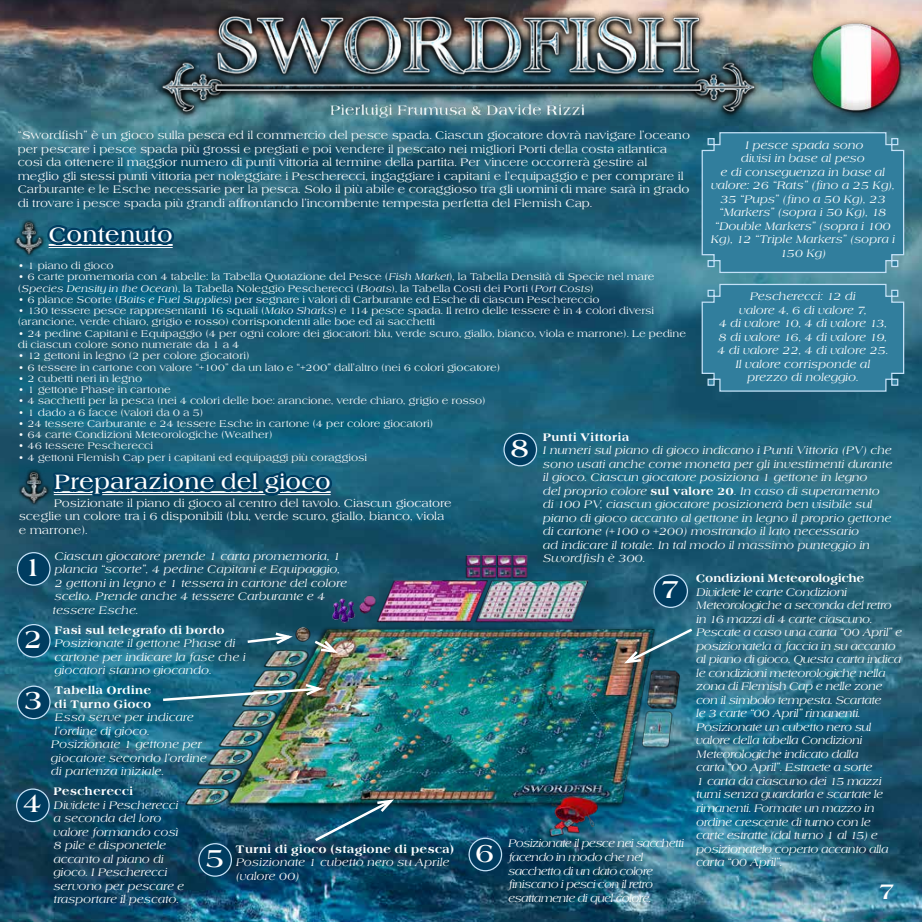
<style>
.page{position:relative;width:922px;height:922px;background:#fff}
.page>*{position:absolute;margin:0;border:0;box-sizing:border-box;transform-origin:0 0}
.t1{font:700 26.25px "Americana T";color:#fff}
.t2{font:700 22.5px "Americana T";color:#fff}
.t3{font:700 21.25px "Americana T";color:#fff}
.t4{font:italic 11.25px/13.5px "Americana T";letter-spacing:-.01em;color:#fff}
.t5{font:11.25px/13.5px "Americana T";color:#fff}
.t6{font:italic 11.25px/13.5px "Americana T";letter-spacing:-.03em;color:#fff}
.t7{font:italic 11.25px/13.5px "Americana T";letter-spacing:-.05em;color:#fff}
.t8{font:700 11.25px/13.5px "Americana T Extr";color:#fff}
.t9{font:700 11.25px "Americana T Extr";letter-spacing:-.03em;color:#fff}
.t10{font:10px/11.2px "Americana T";color:#fff}
.s1{font-style:italic}
.s2{font-family:"Americana T Extr";font-weight:700;font-style:normal}
</style>
<div class="page">
<img style="left:0;top:0;width:921px;height:921px">
<img style="left:804px;top:19px;width:101px;height:102px">
<svg style="left:43px;top:221px;width:135px;height:42px;background:#1d5c77"></svg>
<img style="left:12px;top:217px;width:33px;height:39px">
<img style="left:147px;top:0;width:624px;height:130px">
<svg style="left:700px;top:131px;width:204px;height:142px;background:#36809f"></svg>
<svg style="left:700px;top:283px;width:204px;height:109px;background:#36809f"></svg>
<img style="left:179px;top:546px;width:508px;height:297px">
<div style="left:18px;top:552px;width:32px;height:33px;background:#003d61;border-radius:50%"></div>
<div style="left:17px;top:552px;width:34px;height:33px;border:1px solid #c4e1f7;border-radius:50%"></div>
<div style="left:18px;top:624px;width:32px;height:33px;background:#003d61;border-radius:50%"></div>
<div style="left:17px;top:623px;width:34px;height:34px;border:1px solid #c4e1f7;border-radius:50%"></div>
<svg style="left:312px;top:637px;width:29px;height:17px"></svg>
<div style="left:18px;top:686px;width:32px;height:32px;background:#003d61;border-radius:50%"></div>
<div style="left:17px;top:685px;width:34px;height:34px;border:1px solid #c4e1f7;border-radius:50%"></div>
<img style="left:160px;top:681px;width:166px;height:21px">
<div style="left:17px;top:788px;width:32px;height:33px;background:#003d61;border-radius:50%"></div>
<div style="left:16px;top:788px;width:34px;height:34px;border:1px solid #c4e1f7;border-radius:50%"></div>
<svg style="left:245px;top:630px;width:51px;height:16px"></svg>
<div style="left:199px;top:843px;width:32px;height:32px;background:#003d61;border-radius:50%"></div>
<div style="left:198px;top:842px;width:34px;height:34px;border:1px solid #c4e1f7;border-radius:50%"></div>
<div style="left:504px;top:433px;width:32px;height:32px;background:#003d61;border-radius:50%"></div>
<div style="left:503px;top:432px;width:34px;height:34px;border:1px solid #c4e1f7;border-radius:50%"></div>
<div style="left:654px;top:574px;width:33px;height:33px;background:#003d61;border-radius:50%"></div>
<div style="left:653px;top:574px;width:34px;height:34px;border:1px solid #c4e1f7;border-radius:50%"></div>
<div style="left:469px;top:838px;width:32px;height:32px;background:#003d61;border-radius:50%"></div>
<div style="left:468px;top:837px;width:34px;height:34px;border:1px solid #c4e1f7;border-radius:50%"></div>
<img style="left:312px;top:797px;width:85px;height:46px">
<svg style="left:49px;top:386px;width:287px;height:124px;background:#195c76"></svg>
<img style="left:17px;top:467px;width:33px;height:39px">
<img style="left:620px;top:626px;width:74px;height:39px">
<p class="t5" style="left:18px;top:129px;width:673px">“Swordfish” è un gioco sulla pesca ed il commercio del pesce spada. Ciascun giocatore dovrà navigare l’oceano per pescare i pesce spada più grossi e pregiati e poi vendere il pescato nei migliori Porti della costa atlantica così da ottenere il maggior numero di punti vittoria al termine della partita. Per vincere occorrerà gestire al meglio gli stessi punti vittoria per noleggiare i Pescherecci, ingaggiare i capitani e l’equipaggio e per comprare il Carburante e le Esche necessarie per la pesca. Solo il più abile e coraggioso tra gli uomini di mare sarà in grado di trovare i pesce spada più grandi affrontando l’incombente tempesta perfetta del Flemish Cap.</p>
<h3 class="t3" style="left:49px;top:222px;width:126px">Contenuto</h3>
<p class="t10" style="left:18px;top:260px;width:97px">• 1 piano di gioco</p>
<p class="t10" style="left:18px;top:272px;width:638px">• 6 carte promemoria con 4 tabelle: la Tabella Quotazione del Pesce (<span class="s1">Fish Market</span>), la Tabella Densità di Specie nel mare (<span class="s1">Species Density in the Ocean</span>), la Tabella Noleggio Pescherecci (<span class="s1">Boats</span>), la Tabella Costi dei Porti (<span class="s1">Port Costs</span>)</p>
<p class="t10" style="left:18px;top:294px;width:583px">• 6 plance Scorte (<span class="s1">Baits e Fuel Supplies</span>) per segnare i valori di Carburante ed Esche di ciascun Peschereccio</p>
<p class="t10" style="left:18px;top:305px;width:637px">• 130 tessere pesce rappresentanti 16 squali (<span class="s1">Mako Sharks</span>) e 114 pesce spada. Il retro delle tessere è in 4 colori diversi (arancione, verde chiaro, grigio e rosso) corrispondenti alle boe ed ai sacchetti</p>
<p class="t10" style="left:18px;top:328px;width:669px">• 24 pedine Capitani e Equipaggio (4 per ogni colore dei giocatori: blu, verde scuro, giallo, bianco, viola e marrone). Le pedine di ciascun colore sono numerate da 1 a 4</p>
<p class="t10" style="left:18px;top:350px;width:233px">• 12 gettoni in legno (2 per colore giocatori)</p>
<p class="t10" style="left:18px;top:362px;width:484px">• 6 tessere in cartone con valore “+100” da un lato e “+200” dall’altro (nei 6 colori giocatore)</p>
<p class="t10" style="left:18px;top:373px;width:126px">• 2 cubetti neri in legno</p>
<p class="t10" style="left:18px;top:384px;width:155px">• 1 gettone Phase in cartone</p>
<p class="t10" style="left:18px;top:395px;width:469px">• 4 sacchetti per la pesca (nei 4 colori delle boe: arancione, verde chiaro, grigio e rosso)</p>
<p class="t10" style="left:18px;top:407px;width:187px">• 1 dado a 6 facce (valori da 0 a 5)</p>
<p class="t10" style="left:18px;top:418px;width:417px">• 24 tessere Carburante e 24 tessere Esche in cartone (4 per colore giocatori)</p>
<p class="t10" style="left:18px;top:429px;width:256px">• 64 carte Condizioni Meteorologiche (Weather)</p>
<p class="t10" style="left:18px;top:440px;width:137px">• 46 tessere Pescherecci</p>
<p class="t10" style="left:18px;top:452px;width:351px">• 4 gettoni Flemish Cap per i capitani ed equipaggi più coraggiosi</p>
<p class="t4" style="left:710px;top:138px;width:186px;text-align:center">I pesce spada sono<br>divisi in base al peso<br>e di conseguenza in base al valore: 26 “Rats” (fino a 25 Kg),<br>35 “Pups” (fino a 50 Kg), 23 “Markers” (sopra i 50 Kg), 18 “Double Markers” (sopra i 100<br>Kg), 12 “Triple Markers” (sopra i<br>150 Kg)</p>
<p class="t4" style="left:716px;top:290px;width:172px;text-align:center">Pescherecci: 12 di<br>valore 4, 6 di valore 7,<br>4 di valore 10, 4 di valore 13,<br>8 di valore 16, 4 di valore 19,<br>4 di valore 22, 4 di valore 25.<br>Il valore corrisponde al prezzo di noleggio.</p>
<p class="t8" style="left:542px;top:430px;width:88px">Punti Vittoria</p>
<p class="t4" style="left:542px;top:444px;width:351px">I numeri sul piano di gioco indicano i Punti Vittoria (PV) che sono usati anche come moneta per gli investimenti durante il gioco. Ciascun giocatore posiziona 1 gettone in legno<br>del proprio colore <span class="s2">sul valore 20</span>. In caso di superamento di 100 PV, ciascun giocatore posizionerà ben visibile sul piano di gioco accanto al gettone in legno il proprio gettone di cartone (+100 o +200) mostrando il lato necessario<br>ad indicare il totale. In tal modo il massimo punteggio in Swordfish è 300.</p>
<h1 class="t1" style="left:509px;top:432px;width:21px">8</h1>
<h3 class="t3" style="left:54px;top:469px;width:278px">Preparazione del gioco</h3>
<p class="t5" style="left:19px;top:496px;width:434px;text-indent:35px">Posizionate il piano di gioco al centro del tavolo. Ciascun giocatore sceglie un colore tra i 6 disponibili (blu, verde scuro, giallo, bianco, viola e marrone).</p>
<p class="t4" style="left:52px;top:549px;width:296px">Ciascun giocatore prende 1 carta promemoria, 1 plancia “scorte”, 4 pedine Capitani e Equipaggio, 2 gettoni in legno e 1 tessera in cartone del colore scelto. Prende anche 4 tessere Carburante e 4 tessere Esche.</p>
<h1 class="t1" style="left:23px;top:551px;width:21px">1</h1>
<p class="t9" style="left:695px;top:571px;width:170px">Condizioni Meteorologiche</p>
<p class="t6" style="left:695px;top:585px;width:207px">Dividete le carte Condizioni<br>Meteorologiche a seconda del retro in 16 mazzi di 4 carte ciascuno.<br>Pescate a caso una carta “00 April” e posizionatela a faccia in su accanto al piano di gioco. Questa carta indica le condizioni meteorologiche nella zona di Flemish Cap e nelle zone con il simbolo tempesta. Scartate<br>le 3 carte “00 April” rimanenti.<br>Posizionate un cubetto nero sul valore della tabella Condizioni<br>Meteorologiche indicato dalla<br>carta “00 April”. Estraete a sorte<br>1 carta da ciascuno dei 15 mazzi turni senza guardarla e scartate le rimanenti. Formate un mazzo in ordine crescente di turno con le<br>carte estratte (dal turno 1 al 15) e posizionatelo coperto accanto alla carta “00 April”.</p>
<h1 class="t1" style="left:660px;top:573px;width:21px">7</h1>
<p class="t8" style="left:54px;top:623px;width:172px">Fasi sul telegrafo di bordo</p>
<p class="t4" style="left:54px;top:637px;width:192px">Posizionate il gettone Phase di cartone per indicare la fase che i giocatori stanno giocando.</p>
<h1 class="t1" style="left:23px;top:623px;width:21px">2</h1>
<p class="t8" style="left:54px;top:683px;width:99px">Tabella Ordine di Turno Gioco</p>
<p class="t4" style="left:54px;top:710px;width:141px">Essa serve per indicare</p>
<p class="t4" style="left:54px;top:724px;width:97px">l’ordine di gioco.</p>
<p class="t4" style="left:51px;top:737px;width:152px">Posizionate 1 gettone per</p>
<p class="t4" style="left:51px;top:751px;width:157px">giocatore secondo l’ordine</p>
<p class="t4" style="left:51px;top:764px;width:114px">di partenza iniziale.</p>
<h1 class="t1" style="left:23px;top:685px;width:21px">3</h1>
<p class="t8" style="left:53px;top:784px;width:81px">Pescherecci</p>
<p class="t4" style="left:53px;top:798px;width:132px">Dividete i Pescherecci a seconda del loro valore formando così<br>8 pile e disponetele accanto al piano di gioco. I Pescherecci servono per pescare e trasportare il pescato.</p>
<h1 class="t1" style="left:22px;top:787px;width:21px">4</h1>
<p class="t7" style="left:507px;top:836px;width:177px">Posizionate il pesce nei sacchetti facendo in modo che nel sacchetto di un dato colore finiscano i pesci con il retro esattamente di quel colore.</p>
<p class="t8" style="left:235px;top:841px;width:220px">Turni di gioco (stagione di pesca)</p>
<p class="t4" style="left:235px;top:855px;width:215px">Posizionate 1 cubetto nero su Aprile (valore 00)</p>
<h1 class="t1" style="left:474px;top:837px;width:21px">6</h1>
<h1 class="t1" style="left:205px;top:842px;width:21px">5</h1>
<h2 class="t2" style="left:878px;top:878px;width:18px">7</h2>
</div>
